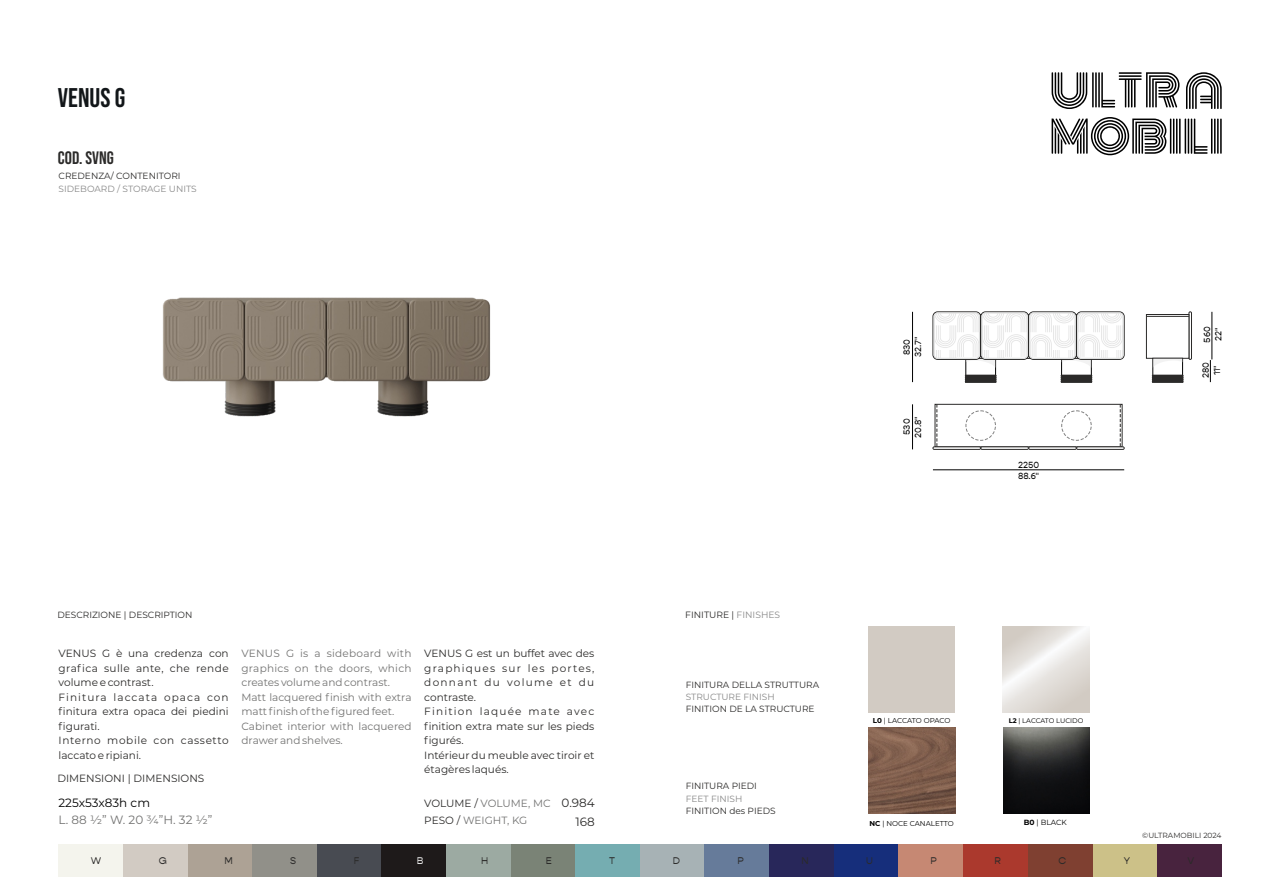
<style>
.page{position:relative;width:1263px;height:893px;background:#fff}
.page>*{position:absolute;margin:0;border:0;box-sizing:border-box;transform-origin:0 0}
.t1{font:27px "Bebas Neue";color:#121619}
.t2{font:18px "Bebas Neue";color:#2b2a29}
.t3{font:12px "Montserrat";color:#727271}
.t4{font:12px "Montserrat";color:#000}
.t5{font:12px/18.5px "Montserrat";color:#2b2a29;text-align:right}
.t6{font:10.5px/14.5px "Montserrat";color:#2b2a29}
.t7{font:10.5px/14.5px "Montserrat";color:#727271}
.t8{font:9.9px "Gopher";color:#2b2a29}
.t9{font:9.9px "Gopher";color:#e6e6e6}
.t10{font:9.15px "Montserrat";color:#2b2a29}
.t11{font:9px "Montserrat";color:#2b2a29}
.t12{font:9px "Montserrat";color:#898989}
.t13{font:9px/11.4px "Gopher";color:#000}
.t14{font:7.5px "Montserrat";color:#2b2a29}
.t15{font:7.5px "Montserrat";color:#000}
.t16{font:7.05px "Montserrat";color:#000}
.t17{font:6.75px "Montserrat";color:#000}
.s1{color:#2b2a29}
.s2{color:#898989}
.s3{font-weight:700}
</style>
<div class="page">
<div style="left:869px;top:626px;width:86px;height:86px;background:#d2cbc3"></div>
<img style="left:869px;top:727px;width:86px;height:87px">
<img style="left:162px;top:297px;width:329px;height:120px">
<img style="left:1003px;top:727px;width:87px;height:87px">
<svg style="left:1186px;top:72px;width:36px;height:37px"></svg>
<hr style="left:1095px;top:72px;width:2px;height:35px;background:#000">
<hr style="left:1098px;top:72px;width:2px;height:35px;background:#000">
<svg style="left:1101px;top:72px;width:78px;height:35px"></svg>
<hr style="left:1092px;top:72px;width:2px;height:35px;background:#000">
<svg style="left:1051px;top:72px;width:36px;height:37px"></svg>
<svg style="left:1051px;top:117px;width:171px;height:38px"></svg>
<div style="left:317px;top:844px;width:64px;height:33px;background:#484b52"></div>
<div style="left:252px;top:844px;width:65px;height:33px;background:#919089"></div>
<div style="left:188px;top:844px;width:64px;height:33px;background:#ada295"></div>
<div style="left:123px;top:844px;width:65px;height:33px;background:#d2cbc3"></div>
<div style="left:381px;top:844px;width:65px;height:33px;background:#1e1a1a"></div>
<div style="left:58px;top:844px;width:65px;height:33px;background:#f4f4ed"></div>
<div style="left:769px;top:844px;width:65px;height:33px;background:#28275a"></div>
<div style="left:446px;top:844px;width:65px;height:33px;background:#9caaa2"></div>
<div style="left:511px;top:844px;width:64px;height:33px;background:#7a8376"></div>
<div style="left:575px;top:844px;width:65px;height:33px;background:#75adb1"></div>
<div style="left:640px;top:844px;width:65px;height:33px;background:#a7b2b5"></div>
<div style="left:705px;top:844px;width:64px;height:33px;background:#667b9a"></div>
<div style="left:834px;top:844px;width:64px;height:33px;background:#162e7b"></div>
<div style="left:898px;top:844px;width:65px;height:33px;background:#c68873"></div>
<div style="left:1092px;top:844px;width:65px;height:33px;background:#ccc188"></div>
<div style="left:1157px;top:844px;width:64px;height:33px;background:#48233e"></div>
<div style="left:1028px;top:844px;width:64px;height:33px;background:#7f4031"></div>
<div style="left:963px;top:844px;width:65px;height:33px;background:#ab392d"></div>
<hr style="left:1212px;top:312px;width:1px;height:47px;background:#000">
<hr style="left:933px;top:470px;width:191px;height:1px;background:#000">
<hr style="left:912px;top:404px;width:1px;height:45px;background:#000">
<hr style="left:912px;top:312px;width:1px;height:70px;background:#000">
<svg style="left:1210px;top:360px;width:1px;height:22px"></svg>
<div style="left:933px;top:447px;width:48px;height:3px;background:#fefefe;border:1px solid #2b2a29"></div>
<div style="left:981px;top:447px;width:47px;height:3px;background:#fefefe;border:1px solid #2b2a29"></div>
<div style="left:1028px;top:447px;width:48px;height:3px;background:#fefefe;border:1px solid #2b2a29"></div>
<div style="left:1076px;top:447px;width:48px;height:3px;background:#fefefe;border:1px solid #2b2a29"></div>
<svg style="left:935px;top:404px;width:187px;height:43px"></svg>
<svg style="left:933px;top:311px;width:191px;height:71px"></svg>
<div style="left:1189px;top:312px;width:3px;height:48px;background:#fff;border:1px solid #2b2a29"></div>
<div style="left:1146px;top:314px;width:43px;height:44px;background:#fff;border:1px solid #2b2a29"></div>
<hr style="left:1146px;top:316px;width:43px;height:1px;background:#2b2a29">
<svg style="left:1152px;top:358px;width:31px;height:24px"></svg>
<h1 class="t1" style="left:58px;top:83px;width:69px">VENUS G</h1>
<h2 class="t2" style="left:58px;top:148px;width:57px">COD. SVNG</h2>
<p class="t11" style="left:59px;top:171px;width:123px">CREDENZA/ CONTENITORI</p>
<p class="t12" style="left:59px;top:183px;width:140px">SIDEBOARD / STORAGE UNITS</p>
<p class="t13" style="left:902px;top:357px;width:22px;rotate:-90deg">830<br>32.7"</p>
<p class="t13" style="left:902px;top:437px;width:23px;rotate:-90deg">530<br>20.8"</p>
<p class="t13" style="left:1018px;top:460px;width:23px">2250<br>88.6"</p>
<p class="t13" style="left:1202px;top:343px;width:18px;rotate:-90deg">560<br>22"</p>
<p class="t13" style="left:1200px;top:378px;width:18px;text-align:center;rotate:-90deg">280<br>11"</p>
<p class="t11" style="left:57px;top:609px;width:137px">DESCRIZIONE | DESCRIPTION</p>
<p class="t6" style="left:59px;top:646px;width:172px">VENUS G è una credenza con grafica sulle ante, che rende volume e contrast.<br>Finitura laccata opaca con finitura extra opaca dei piedini figurati.<br>Interno mobile con cassetto laccato e ripiani.</p>
<p class="t7" style="left:241px;top:646px;width:172px">VENUS G is a sideboard with graphics on the doors, which creates volume and contrast.<br>Matt lacquered finish with extra matt finish of the figured feet.<br>Cabinet interior with lacquered drawer and shelves.</p>
<p class="t6" style="left:424px;top:646px;width:172px">VENUS G est un buffet avec des graphiques sur les portes, donnant du volume et du contraste.<br>Finition laquée mate avec finition extra mate sur les pieds figurés.<br>Intérieur du meuble avec tiroir et étagères laqués.</p>
<p class="t6" style="left:57px;top:771px;width:149px">DIMENSIONI | DIMENSIONS</p>
<p class="t4" style="left:58px;top:795px;width:93px">225x53x83h cm</p>
<p class="t3" style="left:58px;top:812px;width:156px">L. 88 ½” W. 20 ¾”H. 32 ½”</p>
<p class="t7" style="left:424px;top:795px;width:128px;line-height:16.5px"><span class="s1">VOLUME /</span> VOLUME, MC<br><span class="s1">PESO /</span> WEIGHT, KG</p>
<p class="t5" style="left:562px;top:793px;width:35px">0.984<br>168</p>
<p class="t10" style="left:685px;top:609px;width:96px">FINITURE | <span class="s2">FINISHES</span></p>
<p class="t11" style="left:686px;top:679px;width:135px">FINITURA DELLA STRUTTURA</p>
<p class="t12" style="left:686px;top:691px;width:90px">STRUCTURE FINISH</p>
<p class="t11" style="left:686px;top:704px;width:130px">FINITION DE LA STRUCTURE</p>
<p class="t11" style="left:686px;top:780px;width:73px">FINITURA PIEDI</p>
<p class="t12" style="left:686px;top:793px;width:58px">FEET FINISH</p>
<p class="t11" style="left:686px;top:805px;width:91px">FINITION des PIEDS</p>
<p class="t16" style="left:873px;top:716px;width:79px"><span class="s3">L0</span> | LACCATO OPACO</p>
<p class="t16" style="left:869px;top:819px;width:86px"><span class="s3">NC</span> | NOCE CANALETTO</p>
<p class="t17" style="left:1009px;top:716px;width:76px"><span class="s3">L2</span> | LACCATO LUCIDO</p>
<p class="t15" style="left:1024px;top:818px;width:45px"><span class="s3">B0</span> | BLACK</p>
<p class="t8" style="left:91px;top:857px;width:12px">W</p>
<p class="t8" style="left:159px;top:857px;width:10px">G</p>
<p class="t8" style="left:224px;top:857px;width:10px">M</p>
<p class="t8" style="left:290px;top:857px;width:8px">S</p>
<p class="t8" style="left:354px;top:857px;width:7px">F</p>
<p class="t9" style="left:417px;top:857px;width:8px">B</p>
<p class="t8" style="left:481px;top:857px;width:9px">H</p>
<p class="t8" style="left:546px;top:857px;width:8px">E</p>
<p class="t8" style="left:609px;top:857px;width:7px">T</p>
<p class="t8" style="left:673px;top:857px;width:9px">D</p>
<p class="t8" style="left:737px;top:857px;width:8px">P</p>
<p class="t8" style="left:801px;top:857px;width:9px">N</p>
<p class="t8" style="left:866px;top:857px;width:8px">U</p>
<p class="t8" style="left:930px;top:857px;width:8px">P</p>
<p class="t8" style="left:994px;top:857px;width:8px">R</p>
<p class="t8" style="left:1058px;top:857px;width:9px">C</p>
<p class="t8" style="left:1124px;top:857px;width:8px">Y</p>
<p class="t14" style="left:1142px;top:831px;width:81px">©ULTRAMOBILI 2024</p>
</div>
